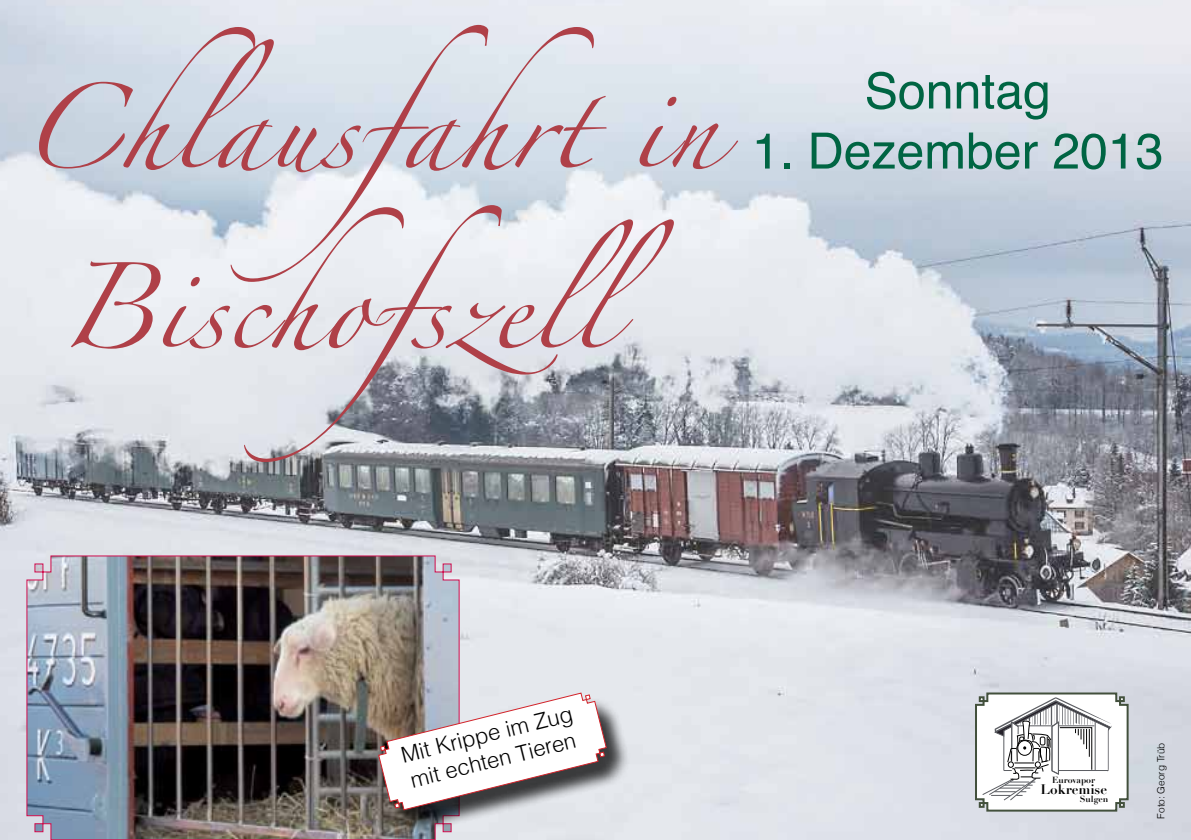
<style>
.page{position:relative;width:1191px;height:840px;background:#fff}
.page>*{position:absolute;margin:0;border:0;box-sizing:border-box;transform-origin:0 0}
.t1{font:76px "Zapfino";letter-spacing:.02em;color:#af4048}
.t2{font:50px "Helvetica";color:#006543}
.t3{font:300 22px/26.4px "Helvetica";color:#000}
.t4{font:700 13.4px "Didot";color:#000}
.t5{font:300 10px "Helvetica";color:#000}
.t6{font:700 8.8px "Didot";color:#000}
</style>
<div class="page">
<img style="left:0;top:0;width:1191px;height:839px">
<svg style="left:974px;top:691px;width:155px;height:121px"></svg>
<img style="left:26px;top:555px;width:433px;height:284px">
<div style="left:382px;top:696px;width:248px;height:137px;background:#000;opacity:.75"></div>
<svg style="left:377px;top:691px;width:230px;height:119px"></svg>
<h1 class="t1" style="left:18px;top:96px;width:701px">Chlausfahrt in</h1>
<h1 class="t1" style="left:58px;top:276px;width:617px">Bischofszell</h1>
<h2 class="t2" style="left:864px;top:52px;width:188px">Sonntag</h2>
<h2 class="t2" style="left:752px;top:112px;width:413px">1. Dezember 2013</h2>
<p class="t3" style="left:398px;top:742px;width:177px;rotate:-14deg">Mit Krippe im Zug mit echten Tieren</p>
<p class="t6" style="left:1052px;top:773px;width:44px">Eurovapor</p>
<p class="t4" style="left:1040px;top:780px;width:68px">Lokremise</p>
<p class="t6" style="left:1079px;top:793px;width:30px">Sulgen</p>
<p class="t5" style="left:1154px;top:818px;width:77px;rotate:-90deg">Foto: Georg Trüb</p>
</div>
